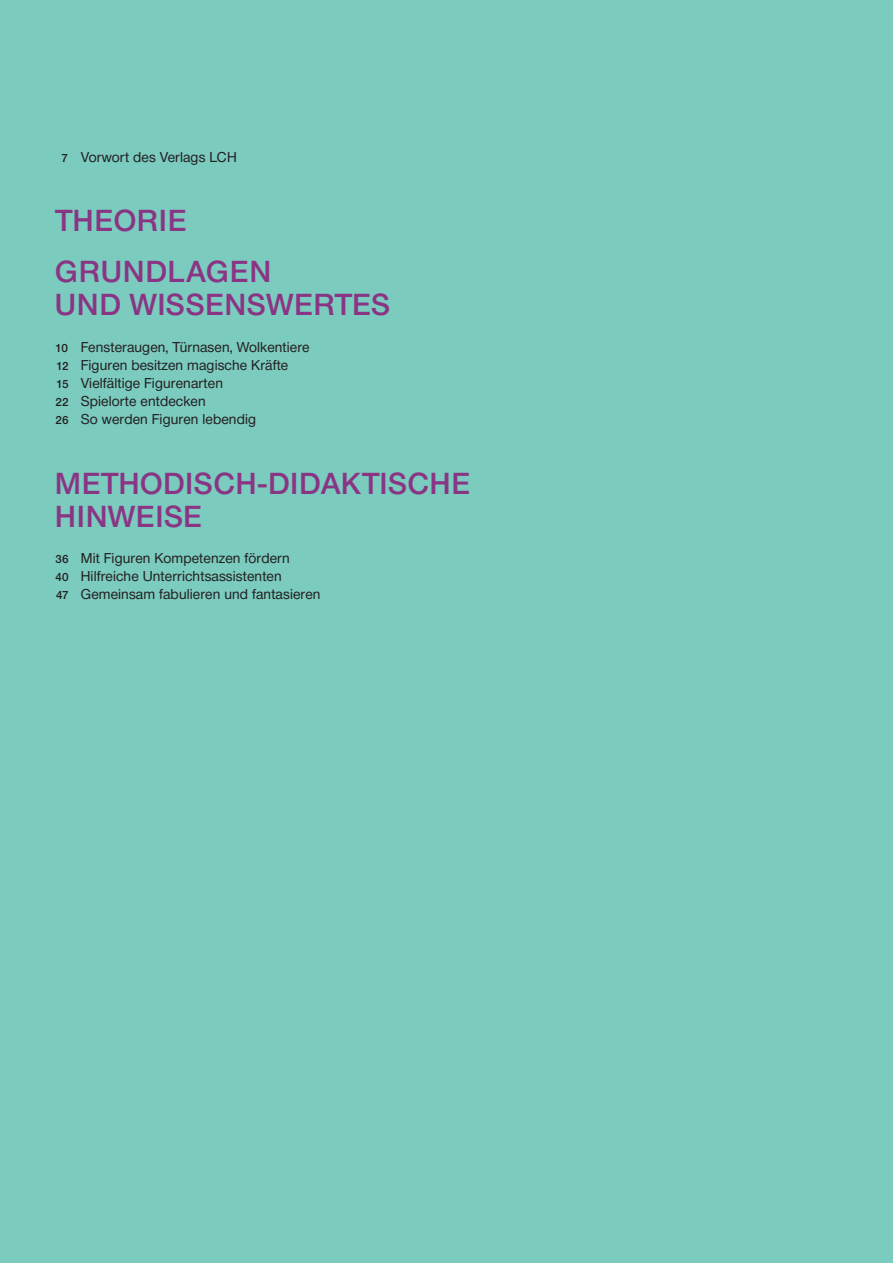
<style>
.page{position:relative;width:893px;height:1263px;background:#7bcbbf}
.page>*{position:absolute;margin:0;border:0;box-sizing:border-box;transform-origin:0 0}
.t1{font:500 30px/33px "Neue Helvetica BQ";letter-spacing:.025em;color:#8a3584}
.t2{font:500 30px/51.2px "Neue Helvetica BQ";letter-spacing:.045em;color:#8a3584}
.t3{font:14.1px/18.1px "Neue Helvetica BQ";letter-spacing:.01em;color:#231f20}
.s1{font-weight:500;font-size:11.55px}
</style>
<div class="page">
<p class="t3" style="left:61px;top:148px;width:177px"><span class="s1">7</span> Vorwort des Verlags LCH</p>
<h1 class="t2" style="left:55px;top:195px;width:217px">THEORIE<br>GRUNDLAGEN</h1>
<h1 class="t1" style="left:55px;top:288px;width:336px">UND WISSENSWERTES</h1>
<p class="t3" style="left:55px;top:338px;width:256px"><span class="s1">10</span> Fensteraugen, Türnasen, Wolkentiere<br><span class="s1">12</span> Figuren besitzen magische Kräfte<br><span class="s1">15</span> Vielfältige Figurenarten<br><span class="s1">22</span> Spielorte entdecken<br><span class="s1">26</span> So werden Figuren lebendig</p>
<h1 class="t1" style="left:55px;top:466px;width:416px">METHODISCH-DIDAKTISCHE<br>HINWEISE</h1>
<p class="t3" style="left:56px;top:549px;width:267px"><span class="s1">36</span> Mit Figuren Kompetenzen fördern<br><span class="s1">40</span> Hilfreiche Unterrichtsassistenten<br><span class="s1">47</span> Gemeinsam fabulieren und fantasieren</p>
</div>
